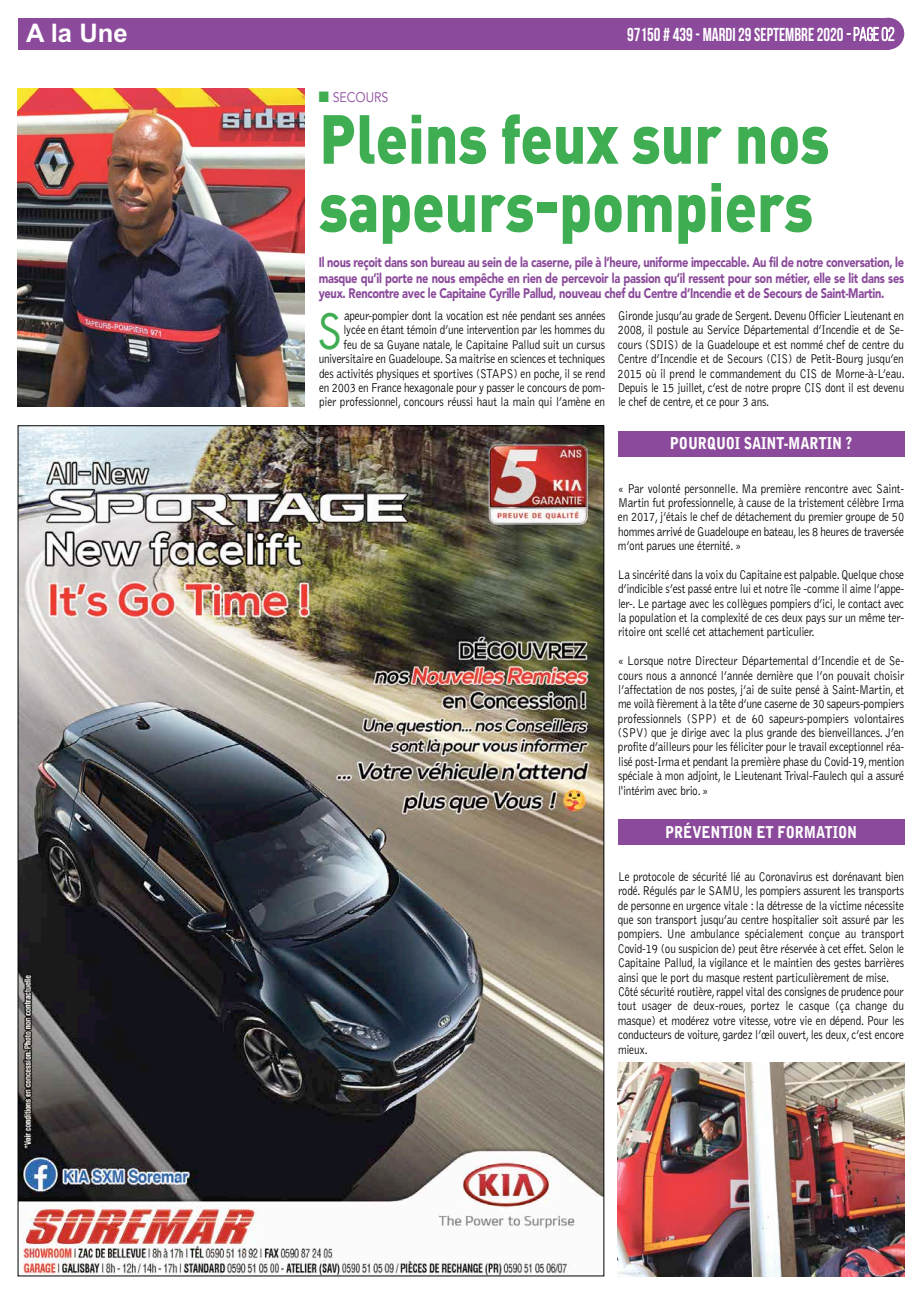
<style>
.page{position:relative;width:922px;height:1294px;background:#fff}
.page>*{position:absolute;margin:0;border:0;box-sizing:border-box;transform-origin:0 0}
.t1{font:900 68.25px/68.2px "DIN Pro";color:#3fae53;scale:.85 1}
.t2{font:47.38px "Futura";color:#3fae53;scale:.9 1}
.t3{font:700 25.62px "Arial";color:#fff}
.t4{font:700 18.75px "Bebas Neue";color:#fff;scale:.9 1}
.t5{font:900 16.25px "Bell Gothic";letter-spacing:-.01em;color:#fff;scale:.85 1}
.t6{font:900 13.75px/15.6px "Avenir";letter-spacing:-.025em;color:#8b4a9b;text-align:justify;scale:.8 1}
.t7{font:13.75px "Avenir";color:#8b4a9b;scale:.89 1}
.t8{font:300 13.12px/14.4px "Bell Gothic";letter-spacing:-.015em;color:#000;text-align:justify;scale:.85 1}
.s1{font-weight:400}
.s2{color:#3fae53}
</style>
<div class="page">
<div style="left:617px;top:431px;width:287px;height:25px;background:#8b4a9b"></div>
<div style="left:617px;top:819px;width:287px;height:25px;background:#8b4a9b"></div>
<div style="left:18px;top:18px;width:871px;height:32px;background:#8b4a9b"></div>
<div style="left:872px;top:18px;width:32px;height:32px;background:#8b4a9b;border-radius:50%"></div>
<svg style="left:846px;top:27px;width:48px;height:14px"></svg>
<img style="left:20px;top:427px;width:582px;height:847px">
<img style="left:18px;top:89px;width:287px;height:317px">
<img style="left:617px;top:1062px;width:287px;height:214px">
<h3 class="t3" style="left:26px;top:16px;width:103px">A la Une</h3>
<h3 class="t4" style="left:627px;top:24px;width:298px">97150 # 439- MARDI 29 SEPTEMBRE2020 <span class="s1">-page02</span></h3>
<p class="t7" style="left:319px;top:89px;width:79px"><span class="s2">■</span> SECOURS</p>
<h1 class="t1" style="left:319px;top:96px;width:602px">Pleins feux sur nos sapeurs-pompiers</h1>
<p class="t6" style="left:319px;top:254px;width:733px">Il nous reçoit dans son bureau au sein de la caserne, pile à l’heure, uniforme impeccable. Au fil de notre conversation, le masque qu’il porte ne nous empêche en rien de percevoir la passion qu’il ressent pour son métier, elle se lit dans ses yeux. Rencontre avec le Capitaine Cyrille Pallud, nouveau chef du Centre d’Incendie et de Secours de Saint-Martin.</p>
<p class="t8" style="left:319px;top:309px;width:339px;text-align:right">apeur-pompier dont la vocation est née pendant ses années lycée en étant témoin d’une intervention par les hommes du<br>feu de sa Guyane natale, le Capitaine Pallud suit un cursus universitaire en Guadeloupe.Sa maitrise en sciences et techniques des activités physiques et sportives (STAPS) en poche, il se rend en 2003 en France hexagonale pour y passer le concours de pom&shy;pier professionnel, concours réussi haut la main qui l’amène en</p>
<p class="t8" style="left:617px;top:309px;width:339px">Gironde jusqu’au grade de Sergent.Devenu Officier Lieutenant en 2008, il postule au Service Départemental d’Incendie et de Se&shy;cours (SDIS) de la Guadeloupe et est nommé chef de centre du Centre d’Incendie et de Secours (CIS) de Petit-Bourg jusqu’en 2015 où il prend le commandement du CIS de Morne-à-L’eau.<br>Depuis le 15 juillet, c’est de notre propre CIS dont il est devenu le chef de centre, et ce pour 3 ans.</p>
<p class="t5" style="left:669px;top:434px;width:216px">POURQUOI SAINT-MARTIN ?</p>
<p class="t8" style="left:617px;top:481px;width:338px">« Par volonté personnelle. Ma première rencontre avec Saint-Martin fut professionnelle, à cause de la tristement célèbre Irma en 2017, j’étais le chef de détachement du premier groupe de 50 hommes arrivé de Guadeloupe en bateau,les 8 heures de traversée m’ont parues une éternité. »</p>
<p class="t8" style="left:617px;top:567px;width:338px">La sincérité dans la voix du Capitaine est palpable.Quelque chose d’indicible s’est passé entre lui et notre île -comme il aime l’appe&shy;ler-. Le partage avec les collègues pompiers d’ici, le contact avec la population et la complexité de ces deux pays sur un même ter&shy;ritoire ont scellé cet attachement particulier.</p>
<p class="t8" style="left:617px;top:654px;width:338px">« Lorsque notre Directeur Départemental d’Incendie et de Se&shy;cours nous a annoncé l’année dernière que l’on pouvait choisir l’affectation de nos postes, j’ai de suite pensé à Saint-Martin, et me voilà fièrement à la tête d’une caserne de 30 sapeurs-pompiers professionnels (SPP) et de 60 sapeurs-pompiers volontaires (SPV) que je dirige avec la plus grande des bienveillances. J’en profite d’ailleurs pour les féliciter pour le travail exceptionnel réa&shy;lisé post-Irma et pendant la première phase du Covid-19,mention spéciale à mon adjoint, le Lieutenant Trival-Faulech qui a assuré l'intérim avec brio. »</p>
<p class="t5" style="left:665px;top:822px;width:227px">PRÉVENTION ET FORMATION</p>
<p class="t8" style="left:617px;top:869px;width:338px;text-align:left">Le protocole de sécurité lié au Coronavirus est dorénavant bien rodé. Régulés par le SAMU, les pompiers assurent les transports de personne en urgence vitale : la détresse de la victime nécessite que son transport jusqu’au centre hospitalier soit assuré par les pompiers. Une ambulance spécialement conçue au transport Covid-19 (ou suspicion de) peut être réservée à cet effet. Selon le Capitaine Pallud, la vigilance et le maintien des gestes barrières ainsi que le port du masque restent particulièrement de mise.<br>Côté sécurité routière,rappel vital des consignes de prudence pour tout usager de deux-roues, portez le casque (ça change du masque) et modérez votre vitesse, votre vie en dépend. Pour les conducteurs de voiture, gardez l’œil ouvert, les deux, c’est encore mieux.</p>
<h2 class="t2" style="left:317px;top:301px;width:28px">S</h2>
</div>
